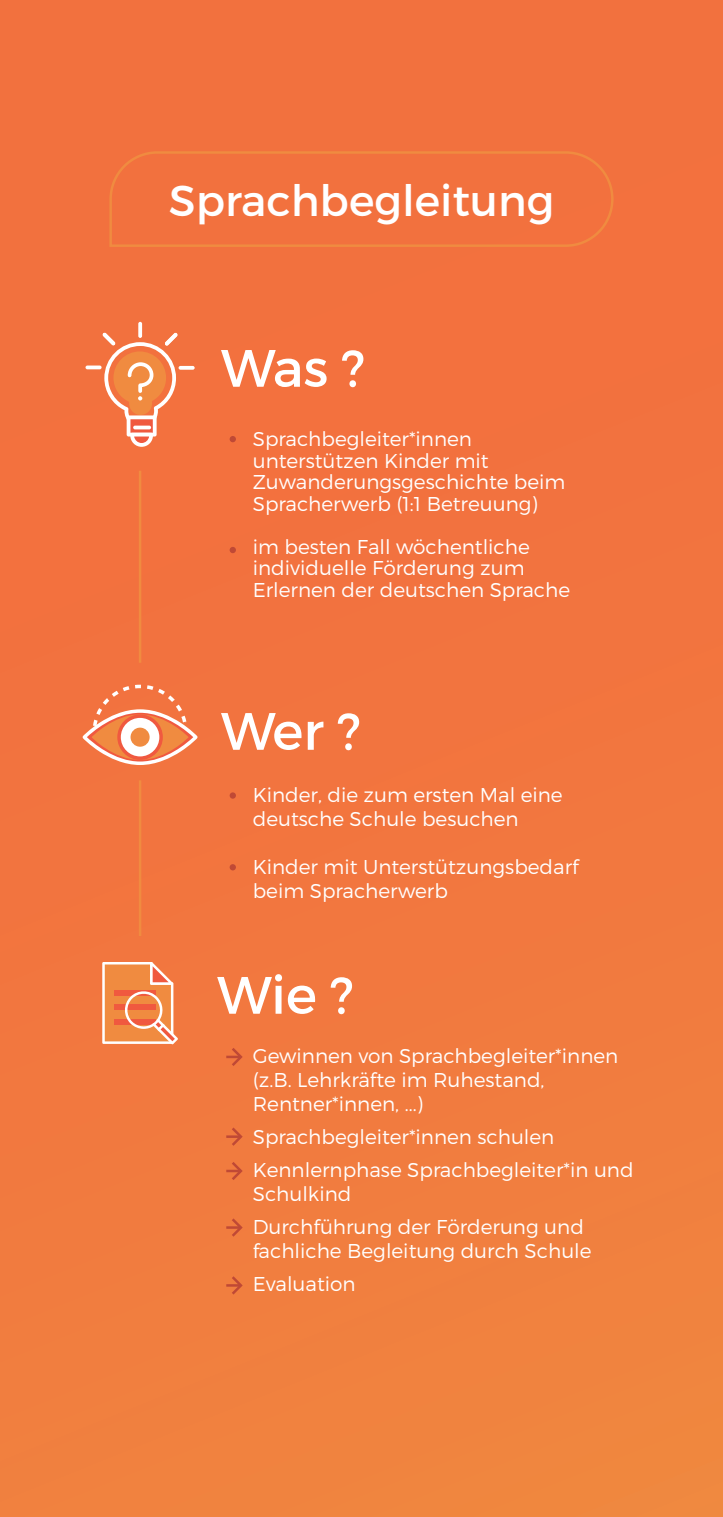
<style>
.page{position:relative;width:723px;height:1517px;background:#fff}
.page>*{position:absolute;margin:0;border:0;box-sizing:border-box;transform-origin:0 0}
.t1{font:52.5px "Montserrat";letter-spacing:-.005em;color:#fff}
.t2{font:43.25px "Montserrat";color:#fff}
.t3{font:300 20px/21.5px "Montserrat";color:#fff}
</style>
<div class="page">
<div style="left:0;top:0;width:723px;height:1517px;background:linear-gradient(to right,#f2753f,#f2793f)"></div>
<svg style="left:82px;top:684px;width:116px;height:81px"></svg>
<div style="left:131px;top:727px;width:19px;height:19px;background:#f08b40;border-radius:50%"></div>
<svg style="left:138px;top:322px;width:4px;height:16px"></svg>
<svg style="left:179px;top:366px;width:16px;height:4px"></svg>
<svg style="left:85px;top:365px;width:17px;height:4px"></svg>
<svg style="left:103px;top:333px;width:75px;height:114px"></svg>
<svg style="left:230px;top:436px;width:6px;height:6px"></svg>
<svg style="left:230px;top:547px;width:6px;height:6px"></svg>
<svg style="left:230px;top:792px;width:6px;height:6px"></svg>
<svg style="left:230px;top:864px;width:6px;height:6px"></svg>
<hr style="left:226px;top:1055px;width:15px;height:3px;background:#c04935">
<svg style="left:229px;top:1045px;width:15px;height:23px"></svg>
<hr style="left:226px;top:1135px;width:15px;height:3px;background:#c04935">
<svg style="left:229px;top:1125px;width:15px;height:23px"></svg>
<svg style="left:226px;top:1215px;width:18px;height:24px"></svg>
<hr style="left:226px;top:1169px;width:15px;height:3px;background:#c04935">
<svg style="left:229px;top:1159px;width:15px;height:23px"></svg>
<svg style="left:226px;top:1273px;width:18px;height:24px"></svg>
<div style="left:108px;top:150px;width:507px;height:98px;background:#f2713e"></div>
<svg style="left:102px;top:962px;width:76px;height:82px;background:#f39864"></svg>
<hr style="left:139px;top:471px;width:2px;height:192px;background:#f08b40">
<hr style="left:139px;top:780px;width:2px;height:156px;background:#f08b40">
<h2 class="t2" style="left:169px;top:174px;width:387px">Sprachbegleitung</h2>
<h1 class="t1" style="left:221px;top:336px;width:146px">Was ?</h1>
<p class="t3" style="left:253px;top:428px;width:314px">Sprachbegleiter*innen unterstützen Kinder mit<br>Zuwanderungsgeschichte beim<br>Spracherwerb (1:1 Betreuung)</p>
<p class="t3" style="left:253px;top:535px;width:319px">im besten Fall wöchentliche individuelle Förderung zum<br>Erlernen der deutschen Sprache</p>
<h1 class="t1" style="left:221px;top:699px;width:141px">Wer ?</h1>
<p class="t3" style="left:253px;top:782px;width:311px;line-height:24px">Kinder, die zum ersten Mal eine deutsche Schule besuchen</p>
<p class="t3" style="left:253px;top:854px;width:327px;line-height:24px">Kinder mit Unterstützungsbedarf beim Spracherwerb</p>
<h1 class="t1" style="left:217px;top:963px;width:138px">Wie ?</h1>
<p class="t3" style="left:253px;top:1044px;width:367px;line-height:24px">Gewinnen von Sprachbegleiter*innen (z.B. Lehrkräfte im Ruhestand,<br>Rentner*innen, ...)</p>
<p class="t3" style="left:253px;top:1120px;width:382px;line-height:33px">Sprachbegleiter*innen schulen<br>Kennlernphase Sprachbegleiter*in und</p>
<p class="t3" style="left:253px;top:1177px;width:333px;line-height:33px">Schulkind<br>Durchführung der Förderung und</p>
<p class="t3" style="left:253px;top:1234px;width:340px;line-height:33px">fachliche Begleitung durch Schule<br>Evaluation</p>
</div>
